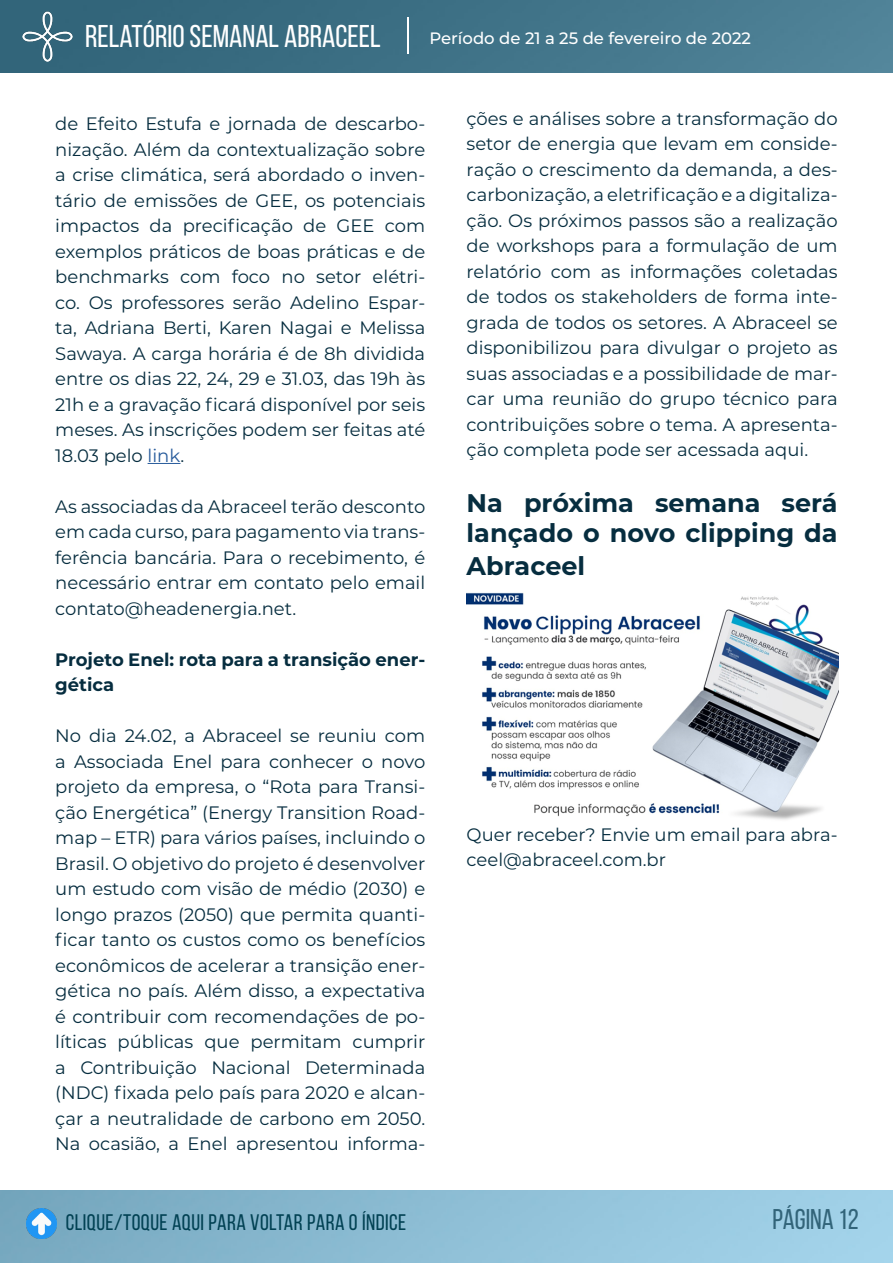
<style>
.page{position:relative;width:893px;height:1263px;background:#fff}
.page>*{position:absolute;margin:0;border:0;box-sizing:border-box;transform-origin:0 0}
.t1{font:31.5px "Bebas Neue";color:#fff}
.t2{font:28.5px "Bebas Neue";color:#326479}
.t3{font:700 25.5px/30px "Montserrat";color:#062d3f}
.t4{font:22.5px "Bebas Neue";letter-spacing:.02em;color:#014153}
.t5{font:18px/25.5px "Montserrat";color:#062d3f;text-align:justify}
.t6{font:700 18px/25.5px "Montserrat";color:#062d3f}
.t7{font:500 16.5px "Montserrat";color:#fff}
.s1{color:#275b9b}
</style>
<div class="page">
<img style="left:0;top:0;width:893px;height:72px">
<img style="left:0;top:1191px;width:892px;height:72px">
<img style="left:23px;top:11px;width:50px;height:50px">
<hr style="left:407px;top:17px;width:2px;height:37px;background:#fff">
<img style="left:27px;top:1209px;width:29px;height:29px">
<hr style="left:148px;top:463px;width:32px;height:1px;background:#275b9b">
<img style="left:467px;top:592px;width:371px;height:228px">
<h1 class="t1" style="left:85px;top:19px;width:297px">RELATÓRIO SEMANAL ABRACEEL</h1>
<p class="t7" style="left:429px;top:26px;width:323px">Período de 21 a 25 de fevereiro de 2022</p>
<p class="t5" style="left:55px;top:110px;width:372px">de Efeito Estufa e jornada de descarbo&shy;nização. Além da contextualização sobre a crise climática, será abordado o inven&shy;tário de emissões de GEE, os potenciais impactos da precificação de GEE com exemplos práticos de boas práticas e de benchmarks com foco no setor elétri&shy;co. Os professores serão Adelino Espar&shy;ta, Adriana Berti, Karen Nagai e Melissa Sawaya. A carga horária é de 8h dividida entre os dias 22, 24, 29 e 31.03, das 19h às 21h e a gravação ficará disponível por seis meses. As inscrições podem ser feitas até 18.03 pelo <span class="s1">link</span>.</p>
<p class="t5" style="left:55px;top:493px;width:372px">As associadas da Abraceel terão desconto em cada curso, para pagamento via trans&shy;ferência bancária. Para o recebimento, é necessário entrar em contato pelo email contato@headenergia.net.</p>
<p class="t6" style="left:55px;top:646px;width:371px">Projeto Enel: rota para a transição ener&shy;gética</p>
<p class="t5" style="left:55px;top:722px;width:372px">No dia 24.02, a Abraceel se reuniu com a Associada Enel para conhecer o novo projeto da empresa, o “Rota para Transi&shy;ção Energética” (Energy Transition Road&shy;map – ETR) para vários países, incluindo o Brasil. O objetivo do projeto é desenvolver um estudo com visão de médio (2030) e longo prazos (2050) que permita quanti&shy;ficar tanto os custos como os benefícios econômicos de acelerar a transição ener&shy;gética no país. Além disso, a expectativa é contribuir com recomendações de po&shy;líticas públicas que permitam cumprir a Contribuição Nacional Determinada (NDC) fixada pelo país para 2020 e alcan&shy;çar a neutralidade de carbono em 2050.<br>Na ocasião, a Enel apresentou informa-</p>
<p class="t4" style="left:66px;top:1210px;width:342px">CLIQUE/TOQUE AQUI PARA VOLTAR PARA O ÍNDICE</p>
<p class="t5" style="left:467px;top:105px;width:373px">ções e análises sobre a transformação do setor de energia que levam em conside&shy;ração o crescimento da demanda, a des&shy;carbonização, a eletrificação e a digitaliza&shy;ção. Os próximos passos são a realização de workshops para a formulação de um relatório com as informações coletadas de todos os stakeholders de forma inte&shy;grada de todos os setores. A Abraceel se disponibilizou para divulgar o projeto as suas associadas e a possibilidade de mar&shy;car uma reunião do grupo técnico para contribuições sobre o tema. A apresenta&shy;ção completa pode ser acessada aqui.</p>
<h3 class="t3" style="left:467px;top:486px;width:373px">Na próxima semana será lançado o novo clipping da</h3>
<h3 class="t3" style="left:467px;top:549px;width:120px">Abraceel</h3>
<p class="t5" style="left:467px;top:821px;width:373px">Quer receber? Envie um email para abra&shy;ceel@abraceel.com.br</p>
<h2 class="t2" style="left:773px;top:1204px;width:88px">PÁGINA 12</h2>
</div>
